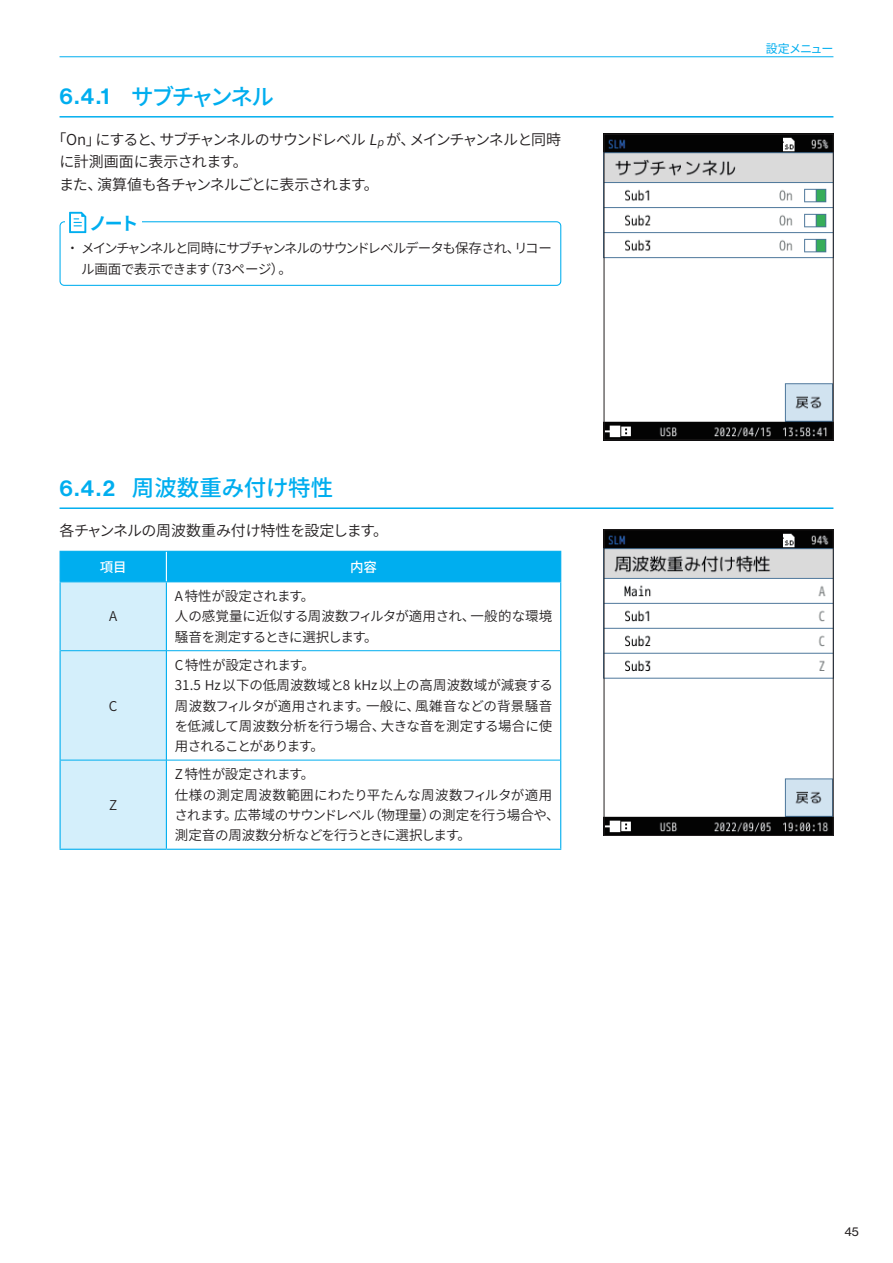
<style>
.page{position:relative;width:893px;height:1263px;background:#fff}
.page>*{position:absolute;margin:0;border:0;box-sizing:border-box;transform-origin:0 0}
.t1{font:500 22.5px "Source Han Sans";color:#00aeef}
.t2{font:500 22.5px "Source Han Sans";letter-spacing:-.095em;color:#00aeef}
.t3{font:700 18px "Source Han Sans";color:#00aeef}
.t4{font:15px/22.5px "Source Han Sans";letter-spacing:-.065em;color:#231f20}
.t5{font:15px "Source Han Sans";letter-spacing:-.02em;color:#231f20}
.t6{font:13.5px/20.2px "Source Han Sans";letter-spacing:-.025em;color:#231f20}
.t7{font:13.5px/20.2px "Source Han Sans";letter-spacing:-.005em;color:#231f20}
.t8{font:13.5px/20.2px "Source Han Sans";letter-spacing:-.08em;color:#231f20}
.t9{font:500 13.5px "Source Han Sans";color:#fff}
.t10{font:12px "Source Han Sans";letter-spacing:-.08em;color:#00aeef}
.t11{font:12px "N Haas Grotesk TX Pro 55 Rg";color:#231f20}
.s1{font-family:"N Haas Grotesk DS Pro 65 Md";font-weight:400}
.s2{font-style:italic}
.s3{font-weight:300}
</style>
<div class="page">
<hr style="left:60px;top:57px;width:773px;height:1px;background:#00aeef">
<hr style="left:60px;top:116px;width:773px;height:2px;background:#00aeef">
<hr style="left:60px;top:507px;width:773px;height:2px;background:#00aeef">
<div style="left:60px;top:221px;width:501px;height:65px;border:1px solid #00aeef;border-radius:4px"></div>
<div style="left:65px;top:212px;width:76px;height:21px;background:#fff"></div>
<svg style="left:69px;top:212px;width:17px;height:21px"></svg>
<hr style="left:60px;top:849px;width:106px;height:1px;background:#00aeef">
<hr style="left:166px;top:849px;width:395px;height:1px;background:#00aeef">
<svg style="left:60px;top:551px;width:501px;height:298px"></svg>
<img style="left:606px;top:136px;width:225px;height:302px">
<div style="left:604px;top:134px;width:229px;height:306px;border:1px solid #231f20"></div>
<img style="left:606px;top:531px;width:225px;height:303px">
<div style="left:604px;top:529px;width:229px;height:307px;border:1px solid #231f20"></div>
<h1 class="t2" style="left:60px;top:84px;width:216px"><span class="s1">6.4.1</span> サブチャンネル</h1>
<p class="t4" style="left:59px;top:128px;width:504px;text-indent:-8px">「On」にすると、サブチャンネルのサウンドレベル <span class="s2">L</span><sub>p</sub>が、メインチャンネルと同時に計測画面に表示されます。<br>また、演算値も各チャンネルごとに表示されます。</p>
<h2 class="t3" style="left:89px;top:214px;width:51px">ノート</h2>
<p class="t8" style="left:81px;top:239px;width:472px;text-indent:-15px"><span class="s3">・</span>メインチャンネルと同時にサブチャンネルのサウンドレベルデータも保存され、リコール画面で表示できます（73ページ）。</p>
<h1 class="t1" style="left:60px;top:475px;width:275px"><span class="s1">6.4.2</span> 周波数重み付け特性</h1>
<p class="t5" style="left:60px;top:522px;width:330px">各チャンネルの周波数重み付け特性を設定します。</p>
<p class="t9" style="left:100px;top:559px;width:28px">項目</p>
<p class="t9" style="left:350px;top:559px;width:28px">内容</p>
<p class="t6" style="left:109px;top:607px;width:10px">A</p>
<p class="t6" style="left:175px;top:586px;width:379px">A特性が設定されます。<br>人の感覚量に近似する周波数フィルタが適用され、一般的な環境騒音を測定するときに選択します。</p>
<p class="t6" style="left:109px;top:696px;width:10px">C</p>
<p class="t6" style="left:109px;top:795px;width:10px">Z</p>
<p class="t7" style="left:175px;top:655px;width:380px">C特性が設定されます。<br>31.5 Hz以下の低周波数域と8 kHz以上の高周波数域が減衰する周波数フィルタが適用されます。一般に、風雑音などの背景騒音を低減して周波数分析を行う場合、大きな音を測定する場合に使用されることがあります。</p>
<p class="t6" style="left:174px;top:765px;width:387px">Z特性が設定されます。<br>仕様の測定周波数範囲にわたり平たんな周波数フィルタが適用されます。広帯域のサウンドレベル（物理量）の測定を行う場合や、測定音の周波数分析などを行うときに選択します。</p>
<p class="t10" style="left:766px;top:42px;width:69px">設定メニュー</p>
<p class="t11" style="left:844px;top:1224px;width:16px">45</p>
</div>
